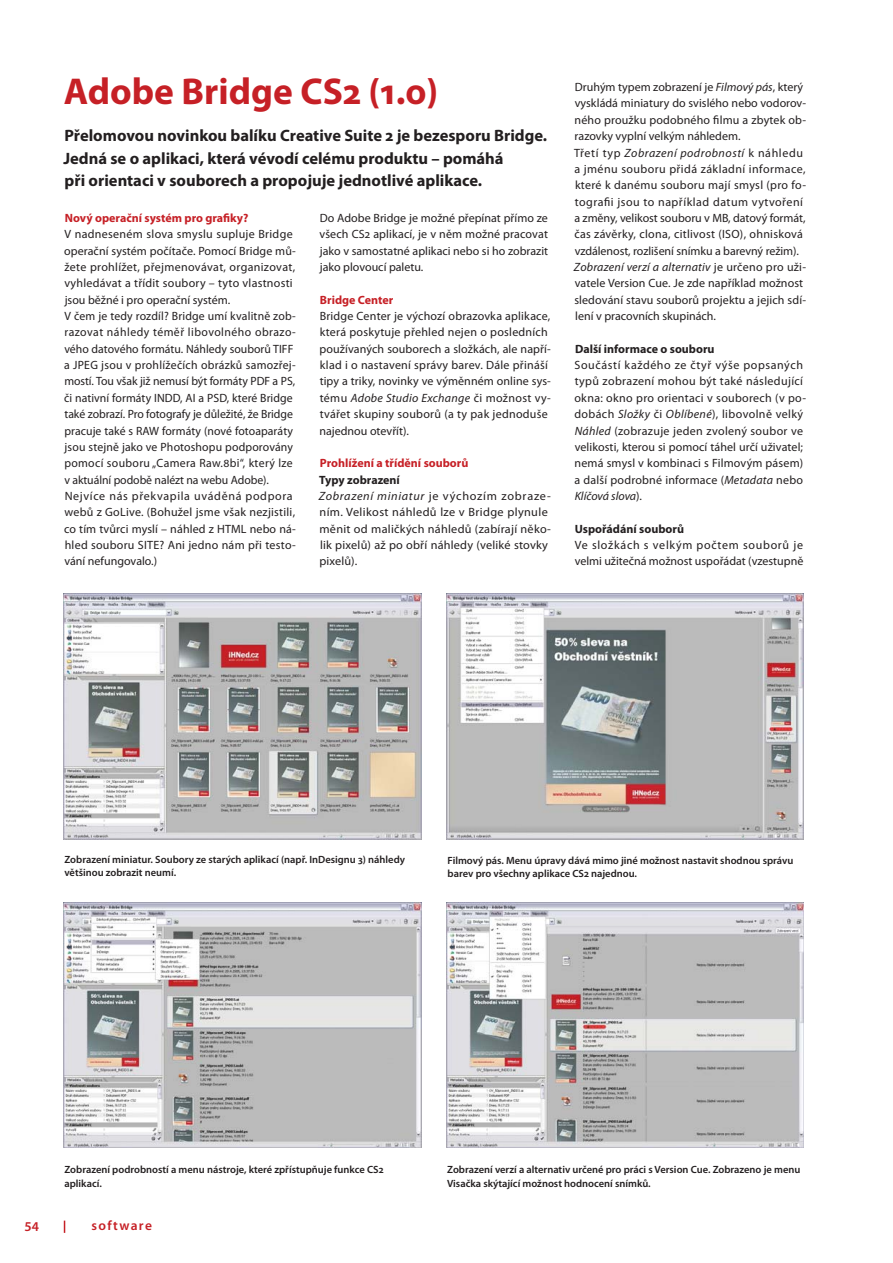
<style>
.page{position:relative;width:893px;height:1263px;background:#fff}
.page>*{position:absolute;margin:0;border:0;box-sizing:border-box;transform-origin:0 0}
.t1{font:700 37.5px "Myriad Pro";color:#c62026}
.t2{font:700 16.5px/22.5px "Myriad Pro";color:#231f20}
.t3{font:600 13.5px "Myriad Pro";letter-spacing:.1em;color:#c62026}
.t4{font:12px/16.4px "Myriad Pro";letter-spacing:.015em;color:#231f20}
.t5{font:700 12px "Myriad Pro";color:#c62026}
.t6{font:700 12px "Myriad Pro";color:#231f20}
.t7{font:600 10.5px/13.5px "Myriad Pro";color:#231f20}
.s1{font-style:italic}
.s2{font-weight:700}
</style>
<div class="page">
<svg style="left:64px;top:1220px;width:1px;height:13px"></svg>
<img style="left:64px;top:903px;width:357px;height:245px">
<img style="left:446px;top:903px;width:358px;height:245px">
<img style="left:447px;top:594px;width:357px;height:245px">
<img style="left:64px;top:594px;width:357px;height:245px">
<h1 class="t1" style="left:64px;top:77px;width:376px">Adobe Bridge CS2 (1.0)</h1>
<h2 class="t2" style="left:63px;top:126px;width:485px">Přelomovou novinkou balíku Creative Suite 2 je bezesporu Bridge.<br>Jedná se o aplikaci, která vévodí celému produktu – pomáhá<br>při orientaci v souborech a propojuje jednotlivé aplikace.</h2>
<p class="t5" style="left:65px;top:213px;width:185px">Nový operační systém pro grafiky?</p>
<p class="t4" style="left:64px;top:227px;width:233px">V nadneseném slova smyslu supluje Bridge operační systém počítače. Pomocí Bridge mů&shy;žete prohlížet, přejmenovávat, organizovat, vyhledávat a třídit soubory – tyto vlastnosti jsou běžné i pro operační systém.<br>V čem je tedy rozdíl? Bridge umí kvalitně zob&shy;razovat náhledy téměř libovolného obrazo&shy;vého datového formátu. Náhledy souborů TIFF a JPEG jsou v prohlížečích obrázků samozřej&shy;mostí. Tou však již nemusí být formáty PDF a PS, či nativní formáty INDD, AI a PSD, které Bridge také zobrazí. Pro fotografy je důležité, že Bridge pracuje také s RAW formáty (nové fotoaparáty jsou stejně jako ve Photoshopu podporovány pomocí souboru „Camera Raw.8bi“, který lze v aktuální podobě nalézt na webu Adobe).<br>Nejvíce nás překvapila uváděná podpora webů z GoLive. (Bohužel jsme však nezjistili, co tím tvůrci myslí – náhled z HTML nebo ná&shy;hled souboru SITE? Ani jedno nám při testo&shy;vání nefungovalo.)</p>
<p class="t4" style="left:320px;top:211px;width:230px;text-align:justify">Do Adobe Bridge je možné přepínat přímo ze všech CS2 aplikací, je v něm možné pracovat jako v samostatné aplikaci nebo si ho zobrazit jako plovoucí paletu.</p>
<p class="t5" style="left:320px;top:295px;width:75px">Bridge Center</p>
<p class="t4" style="left:319px;top:309px;width:233px">Bridge Center je výchozí obrazovka aplikace, která poskytuje přehled nejen o posledních používaných souborech a složkách, ale napří&shy;klad i o nastavení správy barev. Dále přináší tipy a triky, novinky ve výměnném online sys&shy;tému <span class="s1">Adobe Studio Exchange</span> či možnost vy&shy;tvářet skupiny souborů (a ty pak jednoduše najednou otevřít).</p>
<p class="t5" style="left:320px;top:459px;width:150px">Prohlížení a třídění souborů</p>
<p class="t4" style="left:319px;top:472px;width:234px"><span class="s2">Typy zobrazení<br></span><span class="s1">Zobrazení miniatur</span> je výchozím zobraze&shy;ním. Velikost náhledů lze v Bridge plynule měnit od maličkých náhledů (zabírají něko&shy;lik pixelů) až po obří náhledy (veliké stovky pixelů).</p>
<p class="t4" style="left:574px;top:80px;width:234px">Druhým typem zobrazení je <span class="s1">Filmový pás</span>, který vyskládá miniatury do svislého nebo vodorov&shy;ného proužku podobného filmu a zbytek ob&shy;razovky vyplní velkým náhledem.<br>Třetí typ <span class="s1">Zobrazení podrobností</span> k náhledu a jménu souboru přidá základní informace, které k danému souboru mají smysl (pro fo&shy;tografii jsou to například datum vytvoření a změny, velikost souboru v MB, datový formát, čas závěrky, clona, citlivost (ISO), ohnisková vzdálenost, rozlišení snímku a barevný režim).<br><span class="s1">Zobrazení verzí a alternativ</span> je určeno pro uži&shy;vatele Version Cue. Je zde například možnost sledování stavu souborů projektu a jejich sdí&shy;lení v pracovních skupinách.</p>
<p class="t6" style="left:575px;top:344px;width:141px">Další informace o souboru</p>
<p class="t4" style="left:574px;top:358px;width:233px">Součástí každého ze čtyř výše popsaných typů zobrazení mohou být také následující okna: okno pro orientaci v souborech (v po&shy;dobách <span class="s1">Složky</span> či <span class="s1">Oblíbené</span>), libovolně velký <span class="s1">Náhled</span> (zobrazuje jeden zvolený soubor ve velikosti, kterou si pomocí táhel určí uživatel; nemá smysl v kombinaci s Filmovým pásem) a další podrobné informace (<span class="s1">Metadata</span> nebo <span class="s1">Klíčová slova</span>).</p>
<p class="t6" style="left:575px;top:524px;width:111px">Uspořádání souborů</p>
<p class="t4" style="left:575px;top:538px;width:230px">Ve složkách s velkým počtem souborů je velmi užitečná možnost uspořádat (vzestupně</p>
<p class="t7" style="left:64px;top:854px;width:342px">Zobrazení miniatur. Soubory ze starých aplikací (např. InDesignu 3) náhledy většinou zobrazit neumí.</p>
<p class="t7" style="left:448px;top:854px;width:347px">Filmový pás. Menu úpravy dává mimo jiné možnost nastavit shodnou správu barev pro všechny aplikace CS2 najednou.</p>
<p class="t7" style="left:64px;top:1164px;width:321px">Zobrazení podrobností a menu nástroje, které zpřístupňuje funkce CS2 aplikací.</p>
<p class="t7" style="left:447px;top:1164px;width:355px">Zobrazení verzí a alternativ určené pro práci s Version Cue. Zobrazeno je menu<br>Visačka skýtající možnost hodnocení snímků.</p>
<p class="t3" style="left:25px;top:1222px;width:16px">54</p>
<p class="t3" style="left:91px;top:1220px;width:62px">software</p>
</div>
